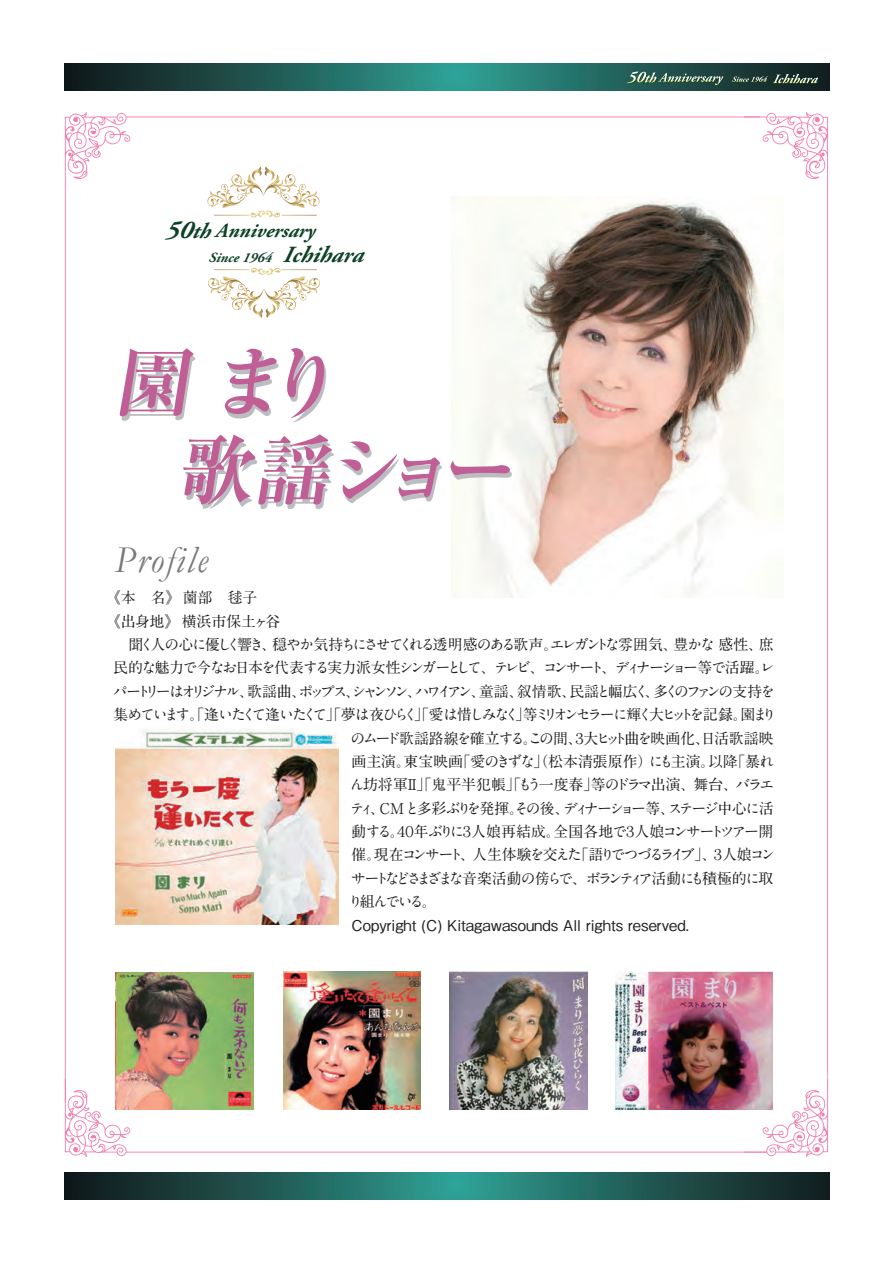
<style>
.page{position:relative;width:893px;height:1263px;background:#fff}
.page>*{position:absolute;margin:0;border:0;box-sizing:border-box;transform-origin:0 0}
.t1{font:italic 700 75.6px/88.2px "Ryumin Pr 6";color:#c05f95}
.t2{font:italic 38.25px "Garamond";letter-spacing:.05em;color:#76787b}
.t3{font:italic 700 20.25px "Adobe Garamond Pro";color:#0d4125}
.t4{font:700 14.85px "A1 Mincho Std";letter-spacing:-.15em;color:#231f20}
.t5{font:700 14.85px "A1 Mincho Std";letter-spacing:-.125em;color:#231f20}
.t6{font:700 14.85px "A1 Mincho Std";letter-spacing:-.18em;color:#231f20}
.t7{font:700 14.85px "A1 Mincho Std";letter-spacing:-.21em;color:#231f20}
.t8{font:500 14.85px "Gothic BBB Pro";color:#231f20}
.t9{font:700 14.85px "A1 Mincho Std";letter-spacing:-.06em;color:#231f20}
.t10{font:700 14.85px "A1 Mincho Std";letter-spacing:-.185em;color:#231f20}
.t11{font:700 14.85px "A1 Mincho Std";color:#231f20}
.t12{font:700 14.85px "A1 Mincho Std";letter-spacing:-.02em;color:#231f20}
.t13{font:italic 700 13.95px "Adobe Garamond Pro";color:#0d4125}
.s1{font-size:25.65px}
.s2{font-size:21.75px}
.s3{font-size:23.1px}
</style>
<div class="page">
<svg style="left:64px;top:64px;width:766px;height:27px;background:#215d57"></svg>
<svg style="left:627px;top:72px;width:97px;height:14px"></svg>
<svg style="left:732px;top:74px;width:87px;height:10px"></svg>
<svg style="left:64px;top:1172px;width:765px;height:27px;background:#205a55"></svg>
<img style="left:65px;top:112px;width:679px;height:966px">
<svg style="left:744px;top:112px;width:84px;height:966px"></svg>
<img style="left:65px;top:1078px;width:679px;height:79px">
<svg style="left:744px;top:1078px;width:84px;height:79px"></svg>
<svg style="left:207px;top:166px;width:113px;height:52px"></svg>
<svg style="left:208px;top:268px;width:112px;height:50px"></svg>
<p class="t3" style="left:165px;top:219px;width:151px"><span class="s1">50</span><span class="s2">th</span> Anniversary</p>
<p class="t13" style="left:209px;top:250px;width:161px">Since 1964 <span class="s3">Ichihara</span></p>
<p class="t1" style="left:99px;top:335px;width:434px">園 まり<br>　歌謡ショー</p>
<p class="t2" style="left:115px;top:534px;width:95px">Profile</p>
<p class="t4" style="left:106px;top:585px;width:153px">《本　名》 薗部　毬子</p>
<p class="t12" style="left:106px;top:609px;width:176px">《出身地》 横浜市保土ヶ谷</p>
<p class="t4" style="left:113px;top:632px;width:662px">　聞く人の心に優しく響き、穏やか気持ちにさせてくれる透明感のある歌声。エレガントな雰囲気、豊かな 感性、庶</p>
<p class="t5" style="left:113px;top:656px;width:663px">民的な魅力で今なお日本を代表する実力派女性シンガーとして、テレビ、コンサート、ディナーショー等で活躍。レ</p>
<p class="t7" style="left:113px;top:679px;width:664px">パートリーはオリジナル、歌謡曲、ポップス、シャンソン、ハワイアン、童謡、叙情歌、民謡と幅広く、多くのファンの支持を</p>
<p class="t6" style="left:113px;top:702px;width:665px">集めています。｢逢いたくて逢いたくて｣｢夢は夜ひらく｣｢愛は惜しみなく｣等ミリオンセラーに輝く大ヒットを記録。園まり</p>
<p class="t5" style="left:351px;top:726px;width:424px">のムード歌謡路線を確立する。この間、３大ヒット曲を映画化、日活歌謡映</p>
<p class="t11" style="left:351px;top:749px;width:424px">画主演。東宝映画｢愛のきずな｣（松本清張原作）にも主演。以降｢暴れ</p>
<p class="t9" style="left:350px;top:773px;width:426px">ん坊将軍Ⅱ｣｢鬼平半犯帳｣｢もう一度春｣等のドラマ出演、舞台、バラエ</p>
<p class="t4" style="left:350px;top:796px;width:425px">ティ、CM と多彩ぶりを発揮。その後、ディナーショー等、ステージ中心に活</p>
<p class="t4" style="left:351px;top:819px;width:423px">動する。４０年ぶりに３人娘再結成。全国各地で３人娘コンサートツアー開</p>
<p class="t4" style="left:351px;top:843px;width:425px">催。現在コンサート、人生体験を交えた「語りでつづるライブ」、３人娘コン</p>
<p class="t10" style="left:351px;top:866px;width:424px">サートなどさまざまな音楽活動の傍らで、ボランティア活動にも積極的に取</p>
<p class="t4" style="left:348px;top:889px;width:90px">り組んでいる。</p>
<p class="t8" style="left:351px;top:913px;width:339px">Copyright (C) Kitagawasounds All rights reserved.</p>
</div>
